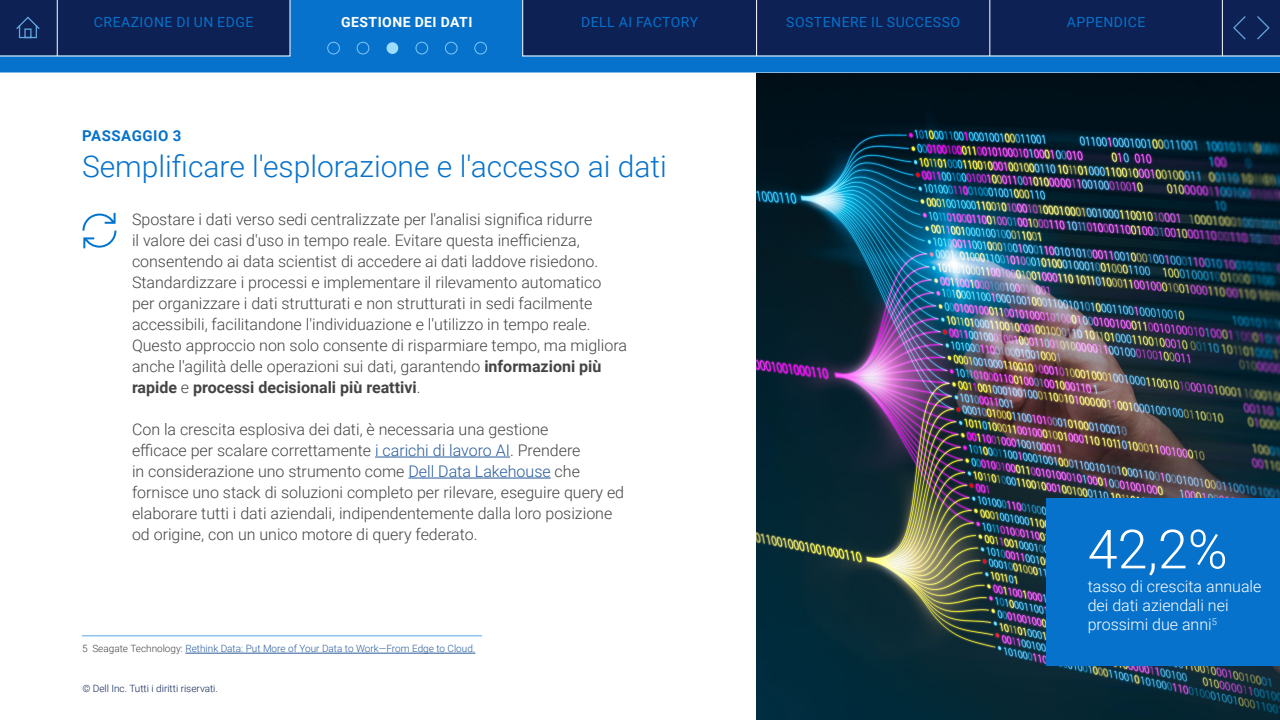
<style>
.page{position:relative;width:1280px;height:720px;background:#fff}
.page>*{position:absolute;margin:0;border:0;box-sizing:border-box;transform-origin:0 0}
.t1{font:300 54px "Roboto";color:#fff}
.t2{font:300 30px "Roboto";color:#0672cb}
.t3{font:300 16px/21px "Roboto";color:#444}
.t4{font:300 16px/19.2px "Roboto";color:#fff}
.t5{font:700 15px "Roboto";letter-spacing:.035em;color:#0672cb}
.t6{font:14px "Roboto";letter-spacing:.035em;color:#0672cb}
.t7{font:700 14px "Roboto";letter-spacing:.035em;color:#fff}
.t8{font:300 10px "Roboto";color:#275b9b}
.t9{font:300 10px "Roboto";color:#0d2155}
.s1{font-weight:700}
.s2{color:#275b9b}
.s3{color:#444}
</style>
<div class="page">
<div style="left:0;top:57px;width:1280px;height:16px;background:#0672cb"></div>
<svg style="left:0;top:0;width:1280px;height:57px"></svg>
<hr style="left:57px;top:0;width:1px;height:56px;background:#fff">
<hr style="left:756px;top:0;width:1px;height:56px;background:#fff">
<hr style="left:989px;top:0;width:1px;height:56px;background:#fff">
<hr style="left:1222px;top:0;width:1px;height:56px;background:#fff">
<svg style="left:15px;top:16px;width:26px;height:23px"></svg>
<svg style="left:82px;top:212px;width:35px;height:37px"></svg>
<img style="left:757px;top:73px;width:523px;height:647px">
<svg style="left:1256px;top:15px;width:15px;height:26px"></svg>
<svg style="left:1232px;top:15px;width:15px;height:26px"></svg>
<hr style="left:375px;top:457px;width:135px;height:1px;background:#275b9b">
<hr style="left:408px;top:478px;width:143px;height:1px;background:#275b9b">
<hr style="left:185px;top:653px;width:290px;height:1px;background:#275b9b">
<hr style="left:82px;top:636px;width:400px;height:1px;background:#58a5e6">
<div style="left:1034px;top:485px;width:246px;height:193px;background:#0672cb;opacity:.09"></div>
<div style="left:1047px;top:498px;width:233px;height:167px;background:#0672cb"></div>
<div style="left:327px;top:42px;width:13px;height:12px;border:1px solid #80c7fb;border-radius:50%"></div>
<div style="left:357px;top:42px;width:12px;height:12px;border:1px solid #80c7fb;border-radius:50%"></div>
<div style="left:387px;top:42px;width:11px;height:12px;background:#9fddff;border-radius:50%"></div>
<div style="left:416px;top:42px;width:12px;height:12px;border:1px solid #80c7fb;border-radius:50%"></div>
<div style="left:445px;top:42px;width:12px;height:12px;border:1px solid #80c7fb;border-radius:50%"></div>
<div style="left:474px;top:42px;width:13px;height:12px;border:1px solid #80c7fb;border-radius:50%"></div>
<p class="t6" style="left:94px;top:13px;width:161px">CREAZIONE DI UN EDGE</p>
<p class="t7" style="left:341px;top:13px;width:133px">GESTIONE DEI DATI</p>
<p class="t6" style="left:581px;top:13px;width:118px">DELL AI FACTORY</p>
<p class="t6" style="left:786px;top:13px;width:175px">SOSTENERE IL SUCCESSO</p>
<p class="t6" style="left:1067px;top:13px;width:80px">APPENDICE</p>
<p class="t5" style="left:82px;top:125px;width:101px">PASSAGGIO 3</p>
<h2 class="t2" style="left:82px;top:146px;width:586px">Semplificare l'esplorazione e l'accesso ai dati</h2>
<p class="t3" style="left:132px;top:208px;width:497px">Spostare i dati verso sedi centralizzate per l'analisi significa ridurre<br>il valore dei casi d'uso in tempo reale. Evitare questa inefficienza, consentendo ai data scientist di accedere ai dati laddove risiedono.<br>Standardizzare i processi e implementare il rilevamento automatico per organizzare i dati strutturati e non strutturati in sedi facilmente accessibili, facilitandone l'individuazione e l'utilizzo in tempo reale.<br>Questo approccio non solo consente di risparmiare tempo, ma migliora anche l'agilità delle operazioni sui dati, garantendo <span class="s1">informazioni più rapide</span> e <span class="s1">processi decisionali più reattivi</span>.</p>
<p class="t3" style="left:132px;top:418px;width:494px">Con la crescita esplosiva dei dati, è necessaria una gestione<br>efficace per scalare correttamente <span class="s2">i carichi di lavoro AI</span>. Prendere<br>in considerazione uno strumento come <span class="s2">Dell Data Lakehouse</span> che fornisce uno stack di soluzioni completo per rilevare, eseguire query ed elaborare tutti i dati aziendali, indipendentemente dalla loro posizione od origine, con un unico motore di query federato.</p>
<p class="t8" style="left:82px;top:642px;width:395px"><span class="s3">5 Seagate Technology:</span> Rethink Data: Put More of Your Data to Work—From Edge to Cloud.</p>
<p class="t9" style="left:82px;top:681px;width:137px">© Dell Inc. Tutti i diritti riservati.</p>
<h1 class="t1" style="left:1088px;top:511px;width:141px">42,2%</h1>
<p class="t4" style="left:1088px;top:576px;width:175px">tasso di crescita annuale dei dati aziendali nei prossimi due anni<sup>5</sup></p>
</div>
